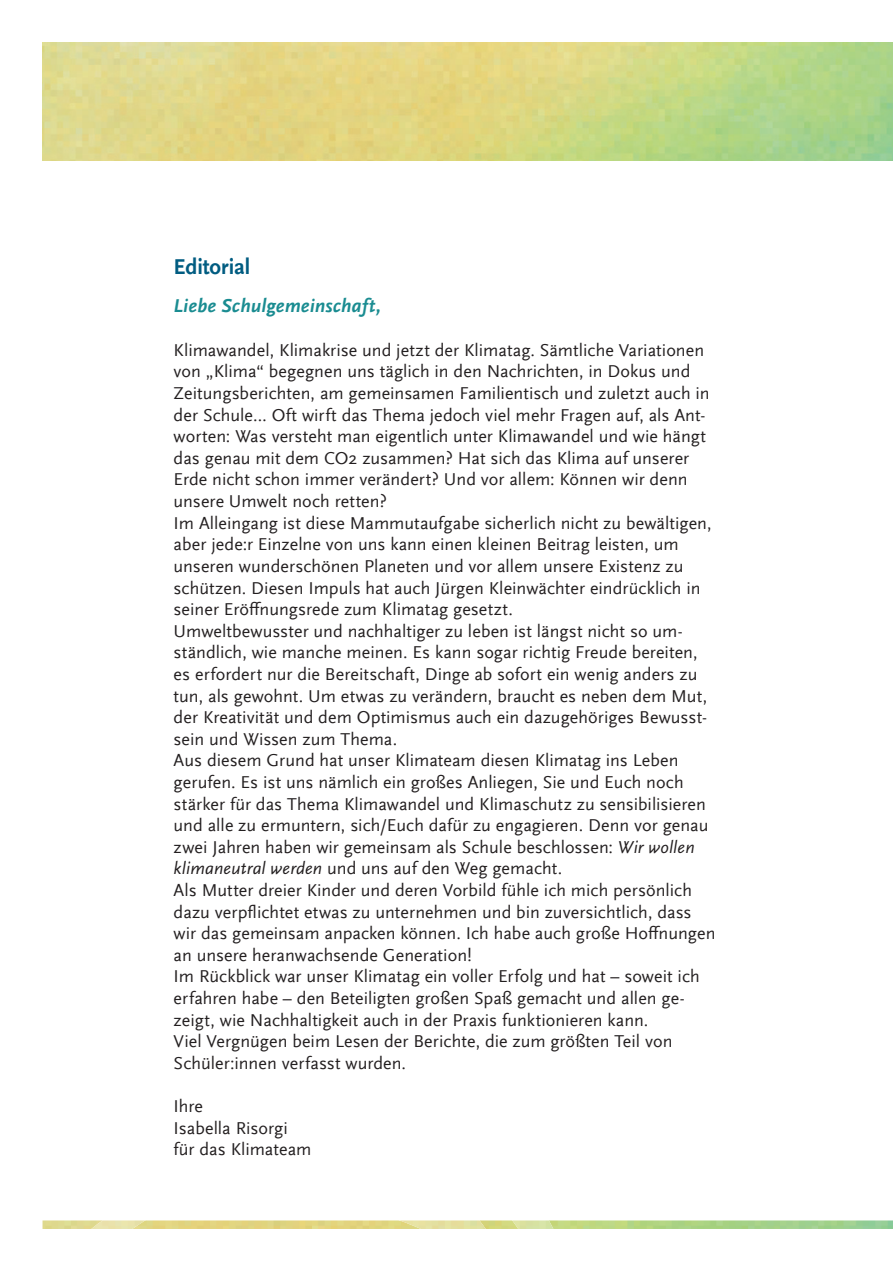
<style>
.page{position:relative;width:893px;height:1263px;background:#fff}
.page>*{position:absolute;margin:0;border:0;box-sizing:border-box;transform-origin:0 0}
.t1{font:700 22.5px "Scala Sans OT";letter-spacing:-.005em;color:#015c81}
.t2{font:italic 700 19.5px "Scala Sans OT";letter-spacing:.01em;color:#1a8c91}
.t3{font:18px/21.6px "Scala Sans OT";color:#231f20}
.s1{font-family:"Scala Sans Pro";font-style:italic}
</style>
<div class="page">
<img style="left:43px;top:43px;width:850px;height:118px">
<img style="left:566px;top:1220px;width:327px;height:9px">
<svg style="left:62px;top:1220px;width:504px;height:9px;background:#e0d786"></svg>
<img style="left:512px;top:1220px;width:41px;height:9px">
<img style="left:400px;top:1220px;width:86px;height:9px">
<img style="left:91px;top:1220px;width:54px;height:9px">
<p class="t1" style="left:174px;top:254px;width:78px">Editorial</p>
<p class="t2" style="left:174px;top:295px;width:209px">Liebe Schulgemeinschaft,</p>
<p class="t3" style="left:174px;top:340px;width:543px">Klimawandel, Klimakrise und jetzt der Klimatag. Sämtliche Variationen von „Klima“ begegnen uns täglich in den Nachrichten, in Dokus und Zeitungsberichten, am gemeinsamen Familientisch und zuletzt auch in der Schule… Oft wirft das Thema jedoch viel mehr Fragen auf, als Ant&shy;worten: Was versteht man eigentlich unter Klimawandel und wie hängt das genau mit dem CO2 zusammen? Hat sich das Klima auf unserer Erde nicht schon immer verändert? Und vor allem: Können wir denn unsere Umwelt noch retten?<br>Im Alleingang ist diese Mammutaufgabe sicherlich nicht zu bewältigen, aber jede:r Einzelne von uns kann einen kleinen Beitrag leisten, um unseren wunderschönen Planeten und vor allem unsere Existenz zu schützen. Diesen Impuls hat auch Jürgen Kleinwächter eindrücklich in seiner Eröffnungsrede zum Klimatag gesetzt.<br>Umweltbewusster und nachhaltiger zu leben ist längst nicht so um&shy;ständlich, wie manche meinen. Es kann sogar richtig Freude bereiten, es erfordert nur die Bereitschaft, Dinge ab sofort ein wenig anders zu tun, als gewohnt. Um etwas zu verändern, braucht es neben dem Mut, der Kreativität und dem Optimismus auch ein dazugehöriges Bewusst&shy;sein und Wissen zum Thema.<br>Aus diesem Grund hat unser Klimateam diesen Klimatag ins Leben gerufen. Es ist uns nämlich ein großes Anliegen, Sie und Euch noch stärker für das Thema Klimawandel und Klimaschutz zu sensibilisieren und alle zu ermuntern, sich/Euch dafür zu engagieren. Denn vor genau zwei Jahren haben wir gemeinsam als Schule beschlossen: <span class="s1">Wir wollen klimaneutral werden</span> und uns auf den Weg gemacht.<br>Als Mutter dreier Kinder und deren Vorbild fühle ich mich persönlich dazu verpflichtet etwas zu unternehmen und bin zuversichtlich, dass wir das gemeinsam anpacken können. Ich habe auch große Hoffnungen an unsere heranwachsende Generation!<br>Im Rückblick war unser Klimatag ein voller Erfolg und hat – soweit ich erfahren habe – den Beteiligten großen Spaß gemacht und allen ge&shy;zeigt, wie Nachhaltigkeit auch in der Praxis funktionieren kann.<br>Viel Vergnügen beim Lesen der Berichte, die zum größten Teil von Schüler:innen verfasst wurden.</p>
<p class="t3" style="left:174px;top:1096px;width:139px">Ihre<br>Isabella Risorgi für das Klimateam</p>
</div>
